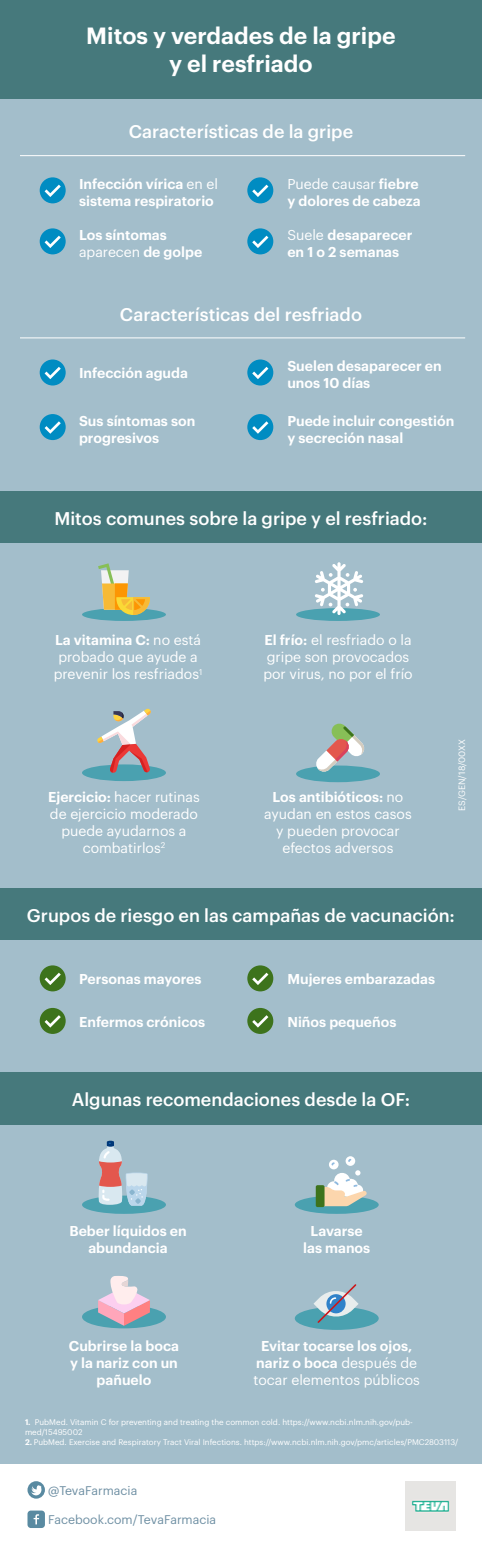
<style>
.page{position:relative;width:482px;height:1550px;background:#fff}
.page>*{position:absolute;margin:0;border:0;box-sizing:border-box;transform-origin:0 0}
.t1{font:600 23px/27.6px "Graphik";color:#fff;text-align:center}
.t2{font:500 18px "Graphik";color:#fff}
.t3{font:600 14px/17px "Graphik";color:#fff}
.t4{font:14px/17px "Graphik";color:#fff;text-align:center}
.t5{font:12.3px "Graphik";color:#6e8fa3}
.t6{font:9px "Graphik";letter-spacing:-.005em;color:#fff}
.t7{font:8px/10px "Graphik";color:#fff}
.s1{font-weight:400}
.s2{font-weight:600}
</style>
<div class="page">
<div style="left:0;top:0;width:482px;height:1464px;background:#a3becb"></div>
<div style="left:0;top:0;width:482px;height:98px;background:#46797c"></div>
<svg style="left:27px;top:1481px;width:18px;height:18px"></svg>
<svg style="left:28px;top:1511px;width:17px;height:17px"></svg>
<img style="left:405px;top:1481px;width:50px;height:50px">
<div style="left:296px;top:608px;width:84px;height:13px;background:#4aa1b0;border-radius:50%"></div>
<div style="left:82px;top:764px;width:84px;height:17px;background:#4aa1b0;border-radius:50%"></div>
<div style="left:296px;top:766px;width:84px;height:16px;background:#4aa1b0;border-radius:50%"></div>
<div style="left:82px;top:608px;width:84px;height:13px;background:#4aa1b0;border-radius:50%"></div>
<div style="left:0;top:889px;width:482px;height:51px;background:#46797c"></div>
<svg style="left:40px;top:177px;width:26px;height:26px"></svg>
<svg style="left:40px;top:228px;width:26px;height:26px"></svg>
<svg style="left:247px;top:177px;width:26px;height:26px"></svg>
<svg style="left:247px;top:228px;width:26px;height:26px"></svg>
<svg style="left:316px;top:724px;width:48px;height:48px"></svg>
<svg style="left:40px;top:359px;width:26px;height:27px"></svg>
<svg style="left:40px;top:414px;width:26px;height:26px"></svg>
<svg style="left:247px;top:359px;width:26px;height:27px"></svg>
<svg style="left:247px;top:414px;width:26px;height:26px"></svg>
<div style="left:0;top:491px;width:482px;height:52px;background:#46797c"></div>
<svg style="left:40px;top:965px;width:26px;height:26px"></svg>
<svg style="left:40px;top:1008px;width:26px;height:26px"></svg>
<svg style="left:247px;top:965px;width:26px;height:26px"></svg>
<svg style="left:247px;top:1008px;width:26px;height:26px"></svg>
<svg style="left:97px;top:708px;width:54px;height:65px"></svg>
<hr style="left:20px;top:337px;width:445px;height:1px;background:#fff">
<hr style="left:20px;top:155px;width:445px;height:1px;background:#fff">
<div style="left:82px;top:1305px;width:84px;height:23px;background:#4aa1b0;border-radius:50%"></div>
<div style="left:82px;top:1196px;width:84px;height:18px;background:#4aa1b0;border-radius:50%"></div>
<div style="left:295px;top:1196px;width:84px;height:18px;background:#4aa1b0;border-radius:50%"></div>
<div style="left:346px;top:1156px;width:9px;height:10px;background:#fff;border-radius:50%"></div>
<svg style="left:325px;top:1159px;width:42px;height:47px"></svg>
<div style="left:316px;top:1185px;width:9px;height:22px;background:#3d731c;border-radius:2px"></div>
<div style="left:295px;top:1307px;width:84px;height:23px;background:#4aa1b0;border-radius:50%"></div>
<div style="left:0;top:1072px;width:482px;height:53px;background:#46797c"></div>
<svg style="left:315px;top:562px;width:48px;height:53px"></svg>
<svg style="left:98px;top:563px;width:52px;height:52px"></svg>
<svg style="left:99px;top:1141px;width:49px;height:65px"></svg>
<svg style="left:98px;top:1276px;width:52px;height:50px"></svg>
<svg style="left:314px;top:1284px;width:45px;height:39px"></svg>
<h1 class="t1" style="left:86px;top:20px;width:311px">Mitos y verdades de la gripe y el resfriado</h1>
<p class="t2" style="left:129px;top:117px;width:226px">Características de la gripe</p>
<p class="t3" style="left:79px;top:174px;width:141px">Infección vírica <span class="s1">en el </span>sistema respiratorio</p>
<p class="t3" style="left:79px;top:225px;width:125px">Los síntomas <span class="s1">aparecen</span> de golpe</p>
<p class="t3" style="left:287px;top:174px;width:135px"><span class="s1">Puede causar</span> fiebre y dolores de cabeza</p>
<p class="t3" style="left:287px;top:225px;width:127px"><span class="s1">Suele</span> desaparecer en 1 o 2 semanas</p>
<p class="t2" style="left:120px;top:301px;width:244px">Características del resfriado</p>
<p class="t3" style="left:79px;top:363px;width:110px">Infección aguda</p>
<p class="t3" style="left:79px;top:411px;width:118px">Sus síntomas son progresivos</p>
<p class="t3" style="left:287px;top:356px;width:156px">Suelen desaparecer en unos 10 días</p>
<p class="t3" style="left:287px;top:411px;width:168px">Puede incluir congestión y secreción nasal</p>
<p class="t2" style="left:54px;top:504px;width:375px">Mitos comunes sobre la gripe y el resfriado:</p>
<p class="t4" style="left:54px;top:630px;width:150px"><span class="s2">La vitamina C:</span> no está probado que ayude a prevenir los resfriados<sup>1</sup></p>
<p class="t4" style="left:48px;top:787px;width:153px"><span class="s2">Ejercicio:</span> hacer rutinas de ejercicio moderado puede ayudarnos a combatirlos<sup>2</sup></p>
<p class="t4" style="left:263px;top:630px;width:151px;text-align:left"><span class="s2">El frío:</span> el resfriado o la gripe son provocados por virus, no por el frío</p>
<p class="t4" style="left:264px;top:787px;width:149px"><span class="s2">Los antibióticos:</span> no ayudan en estos casos y pueden provocar efectos adversos</p>
<p class="t6" style="left:455px;top:811px;width:73px;rotate:-90deg">ES/GEN/18/00XX</p>
<p class="t2" style="left:27px;top:902px;width:430px">Grupos de riesgo en las campañas de vacunación:</p>
<p class="t3" style="left:79px;top:969px;width:124px">Personas mayores</p>
<p class="t3" style="left:79px;top:1012px;width:128px">Enfermos crónicos</p>
<p class="t3" style="left:287px;top:969px;width:149px">Mujeres embarazadas</p>
<p class="t3" style="left:287px;top:1012px;width:111px">Niños pequeños</p>
<p class="t2" style="left:72px;top:1086px;width:340px">Algunas recomendaciones desde la OF:</p>
<p class="t3" style="left:70px;top:1221px;width:119px;text-align:center">Beber líquidos en abundancia</p>
<p class="t3" style="left:69px;top:1336px;width:112px;text-align:center">Cubrirse la boca y la nariz con un pañuelo</p>
<p class="t3" style="left:303px;top:1221px;width:69px;text-align:center">Lavarse las manos</p>
<p class="t3" style="left:253px;top:1336px;width:168px;text-align:center">Evitar tocarse los ojos, nariz o boca <span class="s1">después de tocar elementos públicos</span></p>
<p class="t7" style="left:25px;top:1417px;width:389px"><span class="s2">1.</span> PubMed. Vitamin C for preventing and treating the common cold. https://www.ncbi.nlm.nih.gov/pub&shy;med/15495002</p>
<p class="t7" style="left:25px;top:1437px;width:435px"><span class="s2">2.</span> PubMed. Exercise and Respiratory Tract Viral Infections. https://www.ncbi.nlm.nih.gov/pmc/articles/PMC2803113/</p>
<p class="t5" style="left:48px;top:1481px;width:91px">@TevaFarmacia</p>
<p class="t5" style="left:48px;top:1511px;width:170px">Facebook.com/TevaFarmacia</p>
</div>
